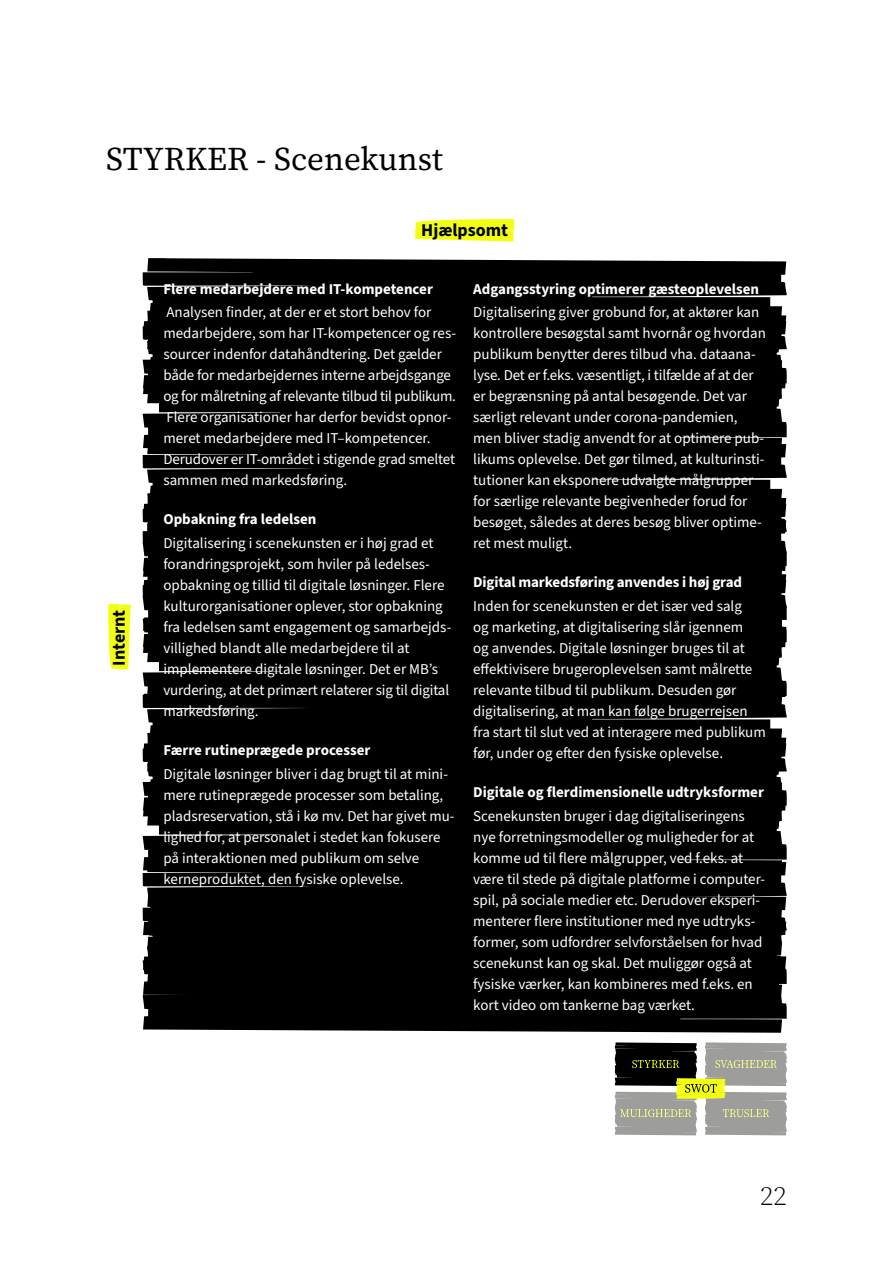
<style>
.page{position:relative;width:893px;height:1263px;background:#fff}
.page>*{position:absolute;margin:0;border:0;box-sizing:border-box;transform-origin:0 0}
.H2_-_kapitel_-_2_enter_efter{font:33px "Source Serif 4 Roman";color:#000}
.t1{font:27px "Source Serif 4 Roman";color:#000}
.t2{font:700 18px "Source Sans 3";color:#000}
.P_-_brødtekst{font:15px/21px "Source Sans 3";color:#fff}
.P_-_tab_med_punkt{font:15px/21px "Source Sans 3";color:#fff}
.H6_-_Underrubrik_lille{font:700 15px "Source Sans 3";color:#fff}
</style>
<div class="page">
<svg style="left:615px;top:1042px;width:172px;height:93px;background:#8f907d"></svg>
<div style="left:143px;top:820px;width:644px;height:39px;background:#000"></div>
<div style="left:143px;top:710px;width:644px;height:110px;background:#000"></div>
<div style="left:143px;top:859px;width:644px;height:34px;background:#000"></div>
<div style="left:143px;top:893px;width:644px;height:140px;background:#000"></div>
<div style="left:143px;top:397px;width:644px;height:44px;background:#000"></div>
<div style="left:143px;top:258px;width:644px;height:139px;background:#000"></div>
<div style="left:143px;top:441px;width:644px;height:76px;background:#000"></div>
<div style="left:143px;top:656px;width:644px;height:54px;background:#000"></div>
<div style="left:143px;top:517px;width:644px;height:139px;background:#000"></div>
<svg style="left:415px;top:219px;width:99px;height:22px;background:#f3ff26"></svg>
<svg style="left:108px;top:604px;width:23px;height:65px"></svg>
<p class="H2_-_kapitel_-_2_enter_efter" style="left:106px;top:136px;width:338px">STYRKER - Scenekunst</p>
<p class="t2" style="left:107px;top:666px;width:57px;rotate:-90deg">Internt</p>
<p class="t2" style="left:421px;top:218px;width:88px">Hjælpsomt</p>
<p class="H6_-_Underrubrik_lille" style="left:163px;top:279px;width:271px">Flere medarbejdere med IT-kompetencer</p>
<p class="P_-_tab_med_punkt" style="left:163px;top:302px;width:294px">Analysen finder, at der er et stort behov for medarbejdere, som har IT-kompetencer og res&shy;sourcer indenfor datahåndtering. Det gælder både for medarbejdernes interne arbejdsgange og for målretning af relevante tilbud til publikum.<br>Flere organisationer har derfor bevidst opnor&shy;meret medarbejdere med IT–kompetencer.<br>Derudover er IT-området i stigende grad smeltet sammen med markedsføring.</p>
<p class="H6_-_Underrubrik_lille" style="left:163px;top:509px;width:154px">Opbakning fra ledelsen</p>
<p class="P_-_tab_med_punkt" style="left:163px;top:533px;width:288px">Digitalisering i scenekunsten er i høj grad et forandringsprojekt, som hviler på ledelses&shy;opbakning og tillid til digitale løsninger. Flere kulturorganisationer oplever, stor opbakning fra ledelsen samt engagement og samarbejds&shy;villighed blandt alle medarbejdere til at implementere digitale løsninger. Det er MB’s vurdering, at det primært relaterer sig til digital markedsføring.</p>
<p class="H6_-_Underrubrik_lille" style="left:163px;top:740px;width:209px">Færre rutineprægede processer</p>
<p class="P_-_tab_med_punkt" style="left:163px;top:764px;width:292px">Digitale løsninger bliver i dag brugt til at mini&shy;mere rutineprægede processer som betaling, pladsreservation, stå i kø mv. Det har givet mu&shy;lighed for, at personalet i stedet kan fokusere på interaktionen med publikum om selve kerneproduktet, den fysiske oplevelse.</p>
<p class="H6_-_Underrubrik_lille" style="left:473px;top:279px;width:287px">Adgangsstyring optimerer gæsteoplevelsen</p>
<p class="P_-_brødtekst" style="left:473px;top:302px;width:294px">Digitalisering giver grobund for, at aktører kan kontrollere besøgstal samt hvornår og hvordan publikum benytter deres tilbud vha. dataana&shy;lyse. Det er f.eks. væsentligt, i tilfælde af at der er begrænsning på antal besøgende. Det var særligt relevant under corona-pandemien, men bliver stadig anvendt for at optimere pub&shy;likums oplevelse. Det gør tilmed, at kulturinsti&shy;tutioner kan eksponere udvalgte målgrupper for særlige relevante begivenheder forud for besøget, således at deres besøg bliver optime&shy;ret mest muligt.</p>
<p class="H6_-_Underrubrik_lille" style="left:473px;top:572px;width:270px">Digital markedsføring anvendes i høj grad</p>
<p class="P_-_brødtekst" style="left:473px;top:596px;width:294px">Inden for scenekunsten er det især ved salg<br>og marketing, at digitalisering slår igennem<br>og anvendes. Digitale løsninger bruges til at effektivisere brugeroplevelsen samt målrette relevante tilbud til publikum. Desuden gør digitalisering, at man kan følge brugerrejsen fra start til slut ved at interagere med publikum før, under og efter den fysiske oplevelse.</p>
<p class="H6_-_Underrubrik_lille" style="left:473px;top:782px;width:292px">Digitale og flerdimensionelle udtryksformer</p>
<p class="P_-_brødtekst" style="left:473px;top:806px;width:294px">Scenekunsten bruger i dag digitaliseringens nye forretningsmodeller og muligheder for at komme ud til flere målgrupper, ved f.eks. at være til stede på digitale platforme i computer&shy;spil, på sociale medier etc. Derudover eksperi&shy;menterer flere institutioner med nye udtryks&shy;former, som udfordrer selvforståelsen for hvad scenekunst kan og skal. Det muliggør også at fysiske værker, kan kombineres med f.eks. en kort video om tankerne bag værket.</p>
<h2 class="t1" style="left:760px;top:1178px;width:28px">22</h2>
</div>
